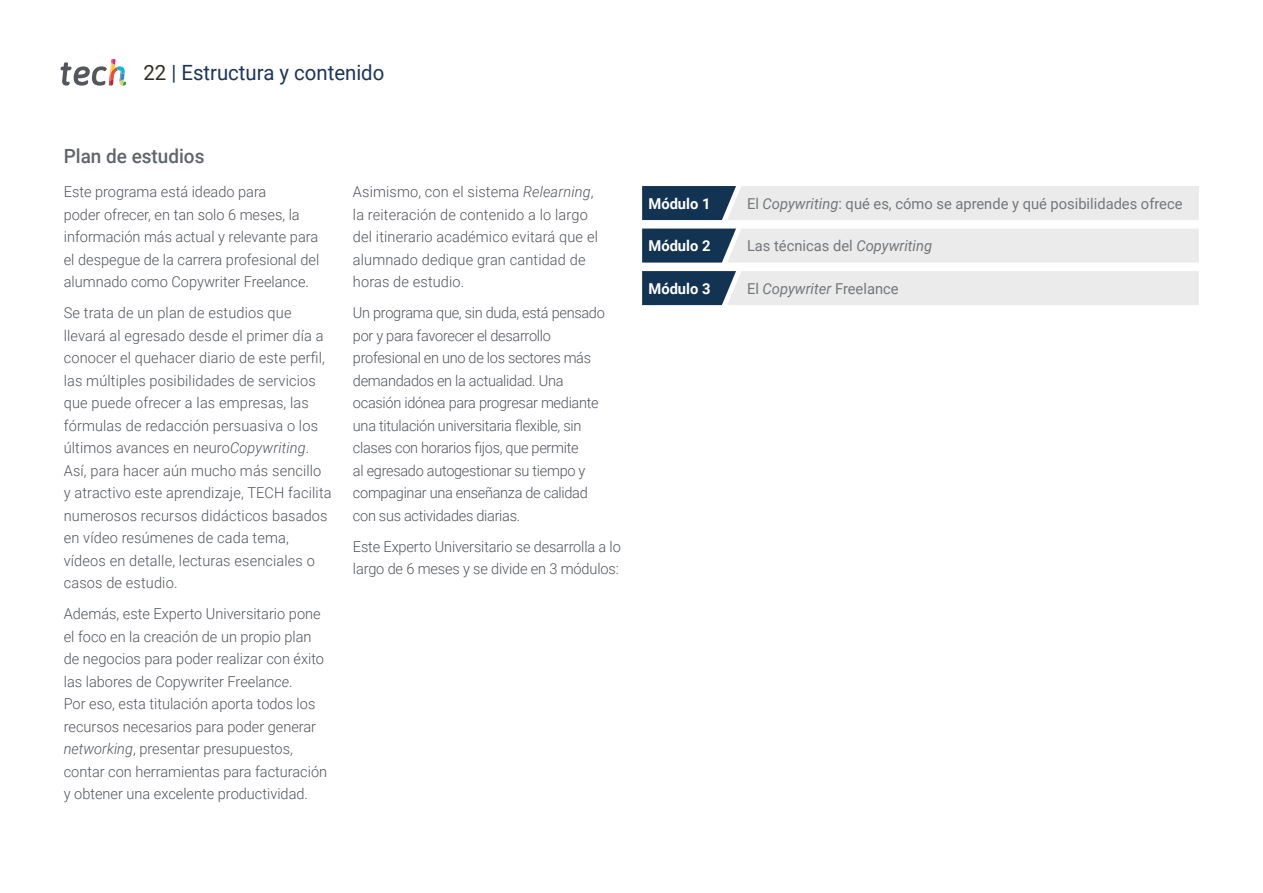
<style>
.page{position:relative;width:1263px;height:893px;background:#fff}
.page>*{position:absolute;margin:0;border:0;box-sizing:border-box;transform-origin:0 0}
.t1{font:21px "Roboto";color:#1a355c}
.t2{font:500 19.5px "Roboto";color:#61646a}
.t3{font:300 15px/22.5px "Roboto";color:#52555b}
.t4{font:300 15px/22.5px "Roboto";letter-spacing:-.02em;color:#52555b}
.t5{font:15px "Roboto";color:#74777b}
.t6{font:700 15px "Roboto";color:#fff}
.s1{color:#312e20}
.s2{font-style:italic}
</style>
<div class="page">
<svg style="left:61px;top:59px;width:65px;height:27px"></svg>
<svg style="left:642px;top:186px;width:557px;height:34px;background:#c8ced2"></svg>
<svg style="left:642px;top:271px;width:557px;height:34px;background:#c8ced2"></svg>
<svg style="left:642px;top:229px;width:557px;height:34px;background:#c9cfd3"></svg>
<h1 class="t1" style="left:144px;top:57px;width:242px"><span class="s1">22</span> | Estructura y contenido</h1>
<h2 class="t2" style="left:64px;top:143px;width:142px">Plan de estudios</h2>
<p class="t3" style="left:64px;top:180px;width:257px">Este programa está ideado para<br>poder ofrecer, en tan solo 6 meses, la información más actual y relevante para el despegue de la carrera profesional del alumnado como Copywriter Freelance.</p>
<p class="t3" style="left:64px;top:301px;width:269px">Se trata de un plan de estudios que llevará al egresado desde el primer día a conocer el quehacer diario de este perfil, las múltiples posibilidades de servicios que puede ofrecer a las empresas, las fórmulas de redacción persuasiva o los últimos avances en neuro<span class="s2">Copywriting</span>.<br>Así, para hacer aún mucho más sencillo y atractivo este aprendizaje, TECH facilita numerosos recursos didácticos basados en vídeo resúmenes de cada tema, vídeos en detalle, lecturas esenciales o casos de estudio.</p>
<p class="t3" style="left:64px;top:602px;width:265px">Además, este Experto Universitario pone el foco en la creación de un propio plan de negocios para poder realizar con éxito las labores de Copywriter Freelan<span class="s2">ce</span>.<br>Por eso, esta titulación aporta todos los recursos necesarios para poder generar <span class="s2">networking</span>, presentar presupuestos, contar con herramientas para facturación y obtener una excelente productividad.</p>
<p class="t3" style="left:353px;top:180px;width:246px">Asimismo, con el sistema <span class="s2">Relearning</span>, la reiteración de contenido a lo largo del itinerario académico evitará que el alumnado dedique gran cantidad de horas de estudio.</p>
<p class="t4" style="left:353px;top:301px;width:253px">Un programa que, sin duda, está pensado por y para favorecer el desarrollo profesional en uno de los sectores más demandados en la actualidad. Una ocasión idónea para progresar mediante una titulación universitaria flexible, sin clases con horarios fijos, que permite<br>al egresado autogestionar su tiempo y compaginar una enseñanza de calidad con sus actividades diarias.</p>
<p class="t3" style="left:353px;top:535px;width:269px">Este Experto Universitario se desarrolla a lo largo de 6 meses y se divide en 3 módulos:</p>
<p class="t6" style="left:648px;top:193px;width:63px">Módulo 1</p>
<p class="t6" style="left:648px;top:235px;width:63px">Módulo 2</p>
<p class="t6" style="left:648px;top:278px;width:63px">Módulo 3</p>
<p class="t5" style="left:747px;top:193px;width:437px">El <span class="s2">Copywriting</span>: qué es, cómo se aprende y qué posibilidades ofrece</p>
<p class="t5" style="left:747px;top:235px;width:187px">Las técnicas del <span class="s2">Copywriting</span></p>
<p class="t5" style="left:747px;top:278px;width:153px">El <span class="s2">Copywriter</span> Freelance</p>
</div>
